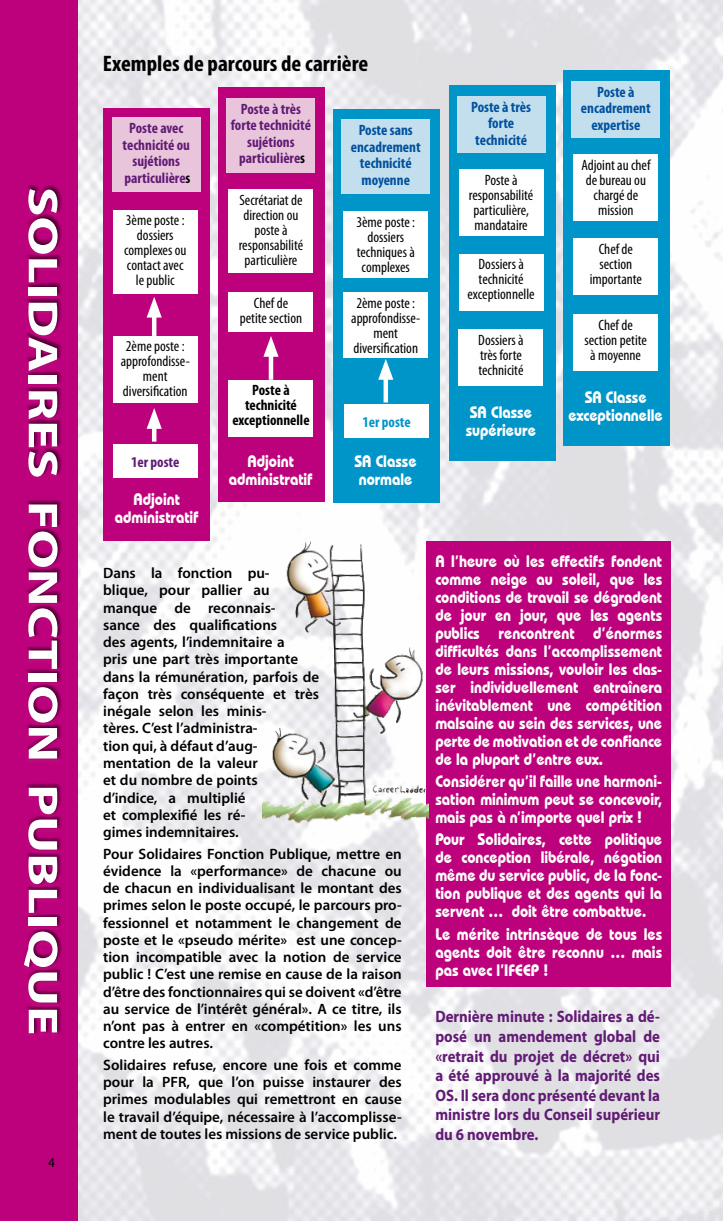
<style>
.page{position:relative;width:723px;height:1221px;background:#fff}
.page>*{position:absolute;margin:0;border:0;box-sizing:border-box;transform-origin:0 0}
.t1{font:700 42px "Myriad Pro";color:#fff;scale:1.3 1}
.t2{font:700 condensed 22.5px "Myriad Pro";color:#000;scale:1.04 1}
.t3{font:700 16.5px/18px "Bauhaus IT Cby BT";color:#fff;text-align:justify;scale:.9 1}
.t4{font:700 16.5px/19.5px "Myriad Pro";color:#611b74;text-align:justify;scale:.9 1}
.t5{font:600 15px/17.2px "Myriad Pro";color:#000;text-align:justify}
.t6{font:condensed 15px/15px "Myriad Pro";color:#000;text-align:center}
.t7{font:700 condensed 15px/16.5px "Myriad Pro";color:#611b74;text-align:center}
.t8{font:700 condensed 15px/16.5px "Myriad Pro";color:#00519e;text-align:center}
.t9{font:700 condensed 15px/15px "Myriad Pro";color:#000;text-align:center}
.t10{font:700 condensed 15px "Myriad Pro";color:#0095c8}
.t11{font:13.5px "Myriad Pro";color:#000}
.s1{color:#000}
</style>
<div class="page">
<img style="left:78px;top:0;width:645px;height:1220px">
<div style="left:0;top:0;width:78px;height:1220px;background:#bd007b"></div>
<div style="left:426px;top:541px;width:245px;height:445px;background:#bd007b"></div>
<div style="left:103px;top:108px;width:106px;height:432px;background:#bd007b"></div>
<div style="left:112px;top:117px;width:88px;height:75px;background:#e9c5db"></div>
<div style="left:113px;top:210px;width:84px;height:83px;background:#fff"></div>
<div style="left:113px;top:336px;width:84px;height:66px;background:#fff"></div>
<div style="left:113px;top:445px;width:84px;height:33px;background:#fff"></div>
<hr style="left:152px;top:309px;width:4px;height:27px;background:#fff">
<svg style="left:147px;top:297px;width:15px;height:20px"></svg>
<hr style="left:152px;top:420px;width:4px;height:21px;background:#fff">
<svg style="left:147px;top:408px;width:15px;height:21px"></svg>
<div style="left:219px;top:87px;width:106px;height:415px;background:#bd007b"></div>
<div style="left:227px;top:98px;width:88px;height:74px;background:#e9c5db"></div>
<div style="left:229px;top:189px;width:84px;height:84px;background:#fff"></div>
<div style="left:229px;top:292px;width:84px;height:39px;background:#fff"></div>
<div style="left:229px;top:379px;width:84px;height:57px;background:#fff"></div>
<hr style="left:269px;top:348px;width:4px;height:32px;background:#fff">
<svg style="left:263px;top:336px;width:16px;height:21px"></svg>
<div style="left:333px;top:109px;width:107px;height:393px;background:#0095c8"></div>
<div style="left:342px;top:120px;width:88px;height:74px;background:#c3dfee"></div>
<div style="left:344px;top:211px;width:84px;height:66px;background:#fff"></div>
<div style="left:344px;top:292px;width:84px;height:66px;background:#fff"></div>
<div style="left:383px;top:371px;width:5px;height:31px;background:#fff"></div>
<svg style="left:378px;top:359px;width:15px;height:21px"></svg>
<div style="left:345px;top:404px;width:84px;height:33px;background:#fff"></div>
<div style="left:449px;top:86px;width:106px;height:375px;background:#0095c8"></div>
<div style="left:457px;top:96px;width:88px;height:57px;background:#c3dfee"></div>
<div style="left:459px;top:170px;width:84px;height:66px;background:#fff"></div>
<div style="left:459px;top:254px;width:84px;height:56px;background:#fff"></div>
<div style="left:459px;top:329px;width:84px;height:57px;background:#fff"></div>
<div style="left:563px;top:70px;width:107px;height:376px;background:#0095c8"></div>
<div style="left:572px;top:81px;width:88px;height:57px;background:#c3dfee"></div>
<div style="left:574px;top:154px;width:84px;height:67px;background:#fff"></div>
<div style="left:574px;top:238px;width:84px;height:57px;background:#fff"></div>
<div style="left:574px;top:314px;width:84px;height:56px;background:#fff"></div>
<div style="left:20px;top:185px;width:42px;height:848px;background:#000;opacity:.95"></div>
<img style="left:263px;top:540px;width:165px;height:285px">
<h1 class="t1" style="left:70px;top:187px;width:654px;rotate:90deg">SOLIDAIRES FONCTION PUBLIQUE</h1>
<p class="t11" style="left:48px;top:1154px;width:8px">4</p>
<h2 class="t2" style="left:103px;top:49px;width:257px">Exemples de parcours de carrière</h2>
<p class="t7" style="left:123px;top:119px;width:69px">Poste avec technicité ou sujétions particulière<span class="s1">s</span></p>
<p class="t6" style="left:124px;top:213px;width:64px">3ème poste : dossiers complexes ou contact avec le public</p>
<p class="t6" style="left:121px;top:339px;width:71px">2ème poste : approfondisse&shy;ment diversification</p>
<p class="t7" style="left:131px;top:453px;width:50px">1er poste</p>
<p class="t3" style="left:115px;top:489px;width:94px;text-align:center">Adjoint administratif</p>
<p class="t7" style="left:231px;top:100px;width:82px">Poste à très forte technicité sujétions particulière<span class="s1">s</span></p>
<p class="t6" style="left:239px;top:192px;width:66px">Secrétariat de direction ou poste à responsabilité particulière</p>
<p class="t6" style="left:240px;top:295px;width:64px">Chef de petite section</p>
<p class="t9" style="left:232px;top:382px;width:79px">Poste à technicité exceptionnelle</p>
<p class="t3" style="left:229px;top:451px;width:94px;text-align:center">Adjoint administratif</p>
<p class="t8" style="left:351px;top:122px;width:71px">Poste sans encadrement technicité moyenne</p>
<p class="t6" style="left:356px;top:214px;width:60px">3ème poste : dossiers techniques à complexes</p>
<p class="t6" style="left:351px;top:295px;width:71px">2ème poste : approfondisse&shy;ment diversification</p>
<p class="t10" style="left:362px;top:412px;width:50px">1er poste</p>
<p class="t3" style="left:355px;top:452px;width:70px">SA Classe normale</p>
<p class="t5" style="left:103px;top:564px;width:217px;text-align:left">Dans la fonction pu-<br>blique, pour pallier au manque de reconnais-<br>sance des qualifications<br>des agents, l’indemnitaire a<br>pris une part très importante dans la rémunération, parfois de façon très conséquente et très inégale selon les minis-<br>tères. C’est l’administra-<br>tion qui, à défaut d’aug&shy;mentation de la valeur<br>et du nombre de points<br>d’indice, a multiplié<br>et complexifié les ré-<br>gimes indemnitaires.</p>
<p class="t5" style="left:103px;top:844px;width:300px">Pour Solidaires Fonction Publique, mettre en évidence la «performance» de chacune ou de chacun en individualisant le montant des primes selon le poste occupé, le parcours pro&shy;fessionnel et notamment le changement de poste et le «pseudo mérite» est une concep&shy;tion incompatible avec la notion de service public ! C’est une remise en cause de la raison d’être des fonctionnaires qui se doivent «d’être au service de l’intérêt général». A ce titre, ils n’ont pas à entrer en «compétition» les uns contre les autres.</p>
<p class="t5" style="left:103px;top:1055px;width:300px">Solidaires refuse, encore une fois et comme pour la PFR, que l’on puisse instaurer des primes modulables qui remettront en cause le travail d’équipe, nécessaire à l’accomplisse&shy;ment de toutes les missions de service public.</p>
<p class="t8" style="left:471px;top:98px;width:61px">Poste à très forte technicité</p>
<p class="t6" style="left:469px;top:172px;width:66px">Poste à responsabilité particulière, mandataire</p>
<p class="t6" style="left:467px;top:257px;width:69px">Dossiers à technicité exceptionnelle</p>
<p class="t6" style="left:478px;top:332px;width:47px;text-align:justify">Dossiers à très forte technicité</p>
<p class="t3" style="left:466px;top:403px;width:80px">SA Classe supérieure</p>
<p class="t8" style="left:581px;top:83px;width:71px">Poste à encadrement expertise</p>
<p class="t6" style="left:581px;top:157px;width:71px">Adjoint au chef de bureau ou chargé de mission</p>
<p class="t6" style="left:590px;top:241px;width:54px">Chef de section importante</p>
<p class="t6" style="left:584px;top:317px;width:64px">Chef de section petite à moyenne</p>
<p class="t3" style="left:568px;top:388px;width:106px;text-align:center">SA Classe exceptionnelle</p>
<p class="t3" style="left:435px;top:551px;width:253px">A l’heure où les effectifs fondent comme neige au soleil, que les conditions de travail se dégradent de jour en jour, que les agents publics rencontrent d’énormes difficultés dans l’accomplissement de leurs missions, vouloir les clas&shy;ser individuellement entraînera inévitablement une compétition malsaine au sein des services, une perte de motivation et de confiance de la plupart d’entre eux.</p>
<p class="t3" style="left:435px;top:772px;width:253px">Considérer qu’il faille une harmoni&shy;sation minimum peut se concevoir, mais pas à n’importe quel prix !</p>
<p class="t3" style="left:435px;top:830px;width:253px">Pour Solidaires, cette politique de conception libérale, négation même du service public, de la fonc&shy;tion publique et des agents qui la servent … doit être combattue.</p>
<p class="t3" style="left:435px;top:924px;width:253px">Le mérite intrinsèque de tous les agents doit être reconnu … mais pas avec l’IFEEP !</p>
<p class="t4" style="left:435px;top:1006px;width:251px">Dernière minute : Solidaires a dé&shy;posé un amendement global de «retrait du projet de décret» qui a été approuvé à la majorité des OS. Il sera donc présenté devant la ministre lors du Conseil supérieur du 6 novembre.</p>
</div>
